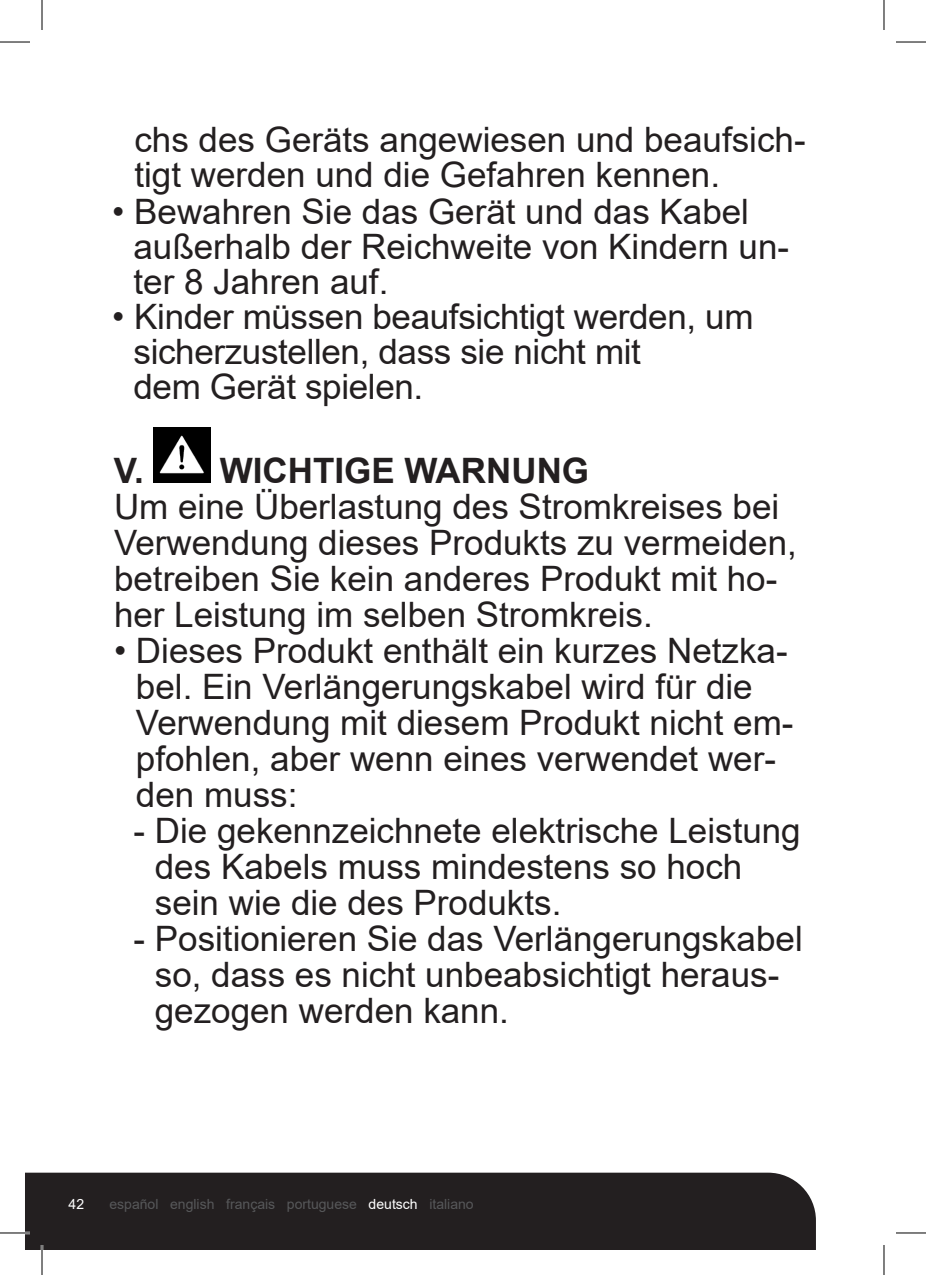
<style>
.page{position:relative;width:926px;height:1275px;background:#fff}
.page>*{position:absolute;margin:0;border:0;box-sizing:border-box;transform-origin:0 0}
.Pa3{font:35px/36px "Arial";color:#231f20}
.Pa3-2{font:700 35px "Arial";color:#231f20}
.t1{font:14px "Arial";color:#57585a}
.t2{font:14px "Arial";color:#fff}
.s1{color:#fff}
</style>
<div class="page">
<div style="left:25px;top:1172px;width:791px;height:78px;background:#231f20"></div>
<img style="left:154px;top:427px;width:56px;height:55px">
<hr style="left:0;top:1231px;width:30px;height:3px;background:#fff">
<hr style="left:41px;top:1245px;width:2px;height:30px;background:#fff">
<hr style="left:0;top:42px;width:30px;height:1px;background:#000">
<hr style="left:896px;top:42px;width:30px;height:1px;background:#000">
<hr style="left:0;top:1232px;width:30px;height:1px;background:#000">
<hr style="left:896px;top:1232px;width:30px;height:1px;background:#000">
<hr style="left:42px;top:0;width:1px;height:30px;background:#000">
<hr style="left:42px;top:1245px;width:1px;height:30px;background:#000">
<hr style="left:884px;top:0;width:1px;height:30px;background:#000">
<hr style="left:884px;top:1245px;width:1px;height:30px;background:#000">
<p class="Pa3" style="left:134px;top:122px;width:673px;line-height:35px">chs des Geräts angewiesen und beaufsich&shy;tigt werden und die Gefahren kennen.</p>
<p class="Pa3" style="left:134px;top:194px;width:657px;line-height:35px;text-indent:-21px">• Bewahren Sie das Gerät und das Kabel außerhalb der Reichweite von Kindern un&shy;ter 8 Jahren auf.</p>
<p class="Pa3" style="left:134px;top:299px;width:621px;line-height:35px;text-indent:-21px">• Kinder müssen beaufsichtigt werden, um sicherzustellen, dass sie nicht mit<br>dem Gerät spielen.</p>
<p class="Pa3-2" style="left:114px;top:446px;width:477px">V. WICHTIGE WARNUNG</p>
<p class="Pa3" style="left:114px;top:488px;width:684px">Um eine Überlastung des Stromkreises bei Verwendung dieses Produkts zu vermeiden, betreiben Sie kein anderes Produkt mit ho&shy;her Leistung im selben Stromkreis.</p>
<p class="Pa3" style="left:136px;top:632px;width:659px;text-indent:-22px">• Dieses Produkt enthält ein kurzes Netzka&shy;bel. Ein Verlängerungskabel wird für die Verwendung mit diesem Produkt nicht em&shy;pfohlen, aber wenn eines verwendet wer&shy;den muss:</p>
<p class="Pa3" style="left:155px;top:812px;width:647px;text-indent:-21px">- Die gekennzeichnete elektrische Leistung des Kabels muss mindestens so hoch sein wie die des Produkts.</p>
<p class="Pa3" style="left:155px;top:920px;width:649px;text-indent:-21px">- Positionieren Sie das Verlängerungskabel so, dass es nicht unbeabsichtigt heraus&shy;gezogen werden kann.</p>
<p class="t2" style="left:69px;top:1194px;width:17px">42</p>
<p class="t1" style="left:109px;top:1194px;width:366px">español english français portuguese <span class="s1">deutsch</span> italiano</p>
</div>
